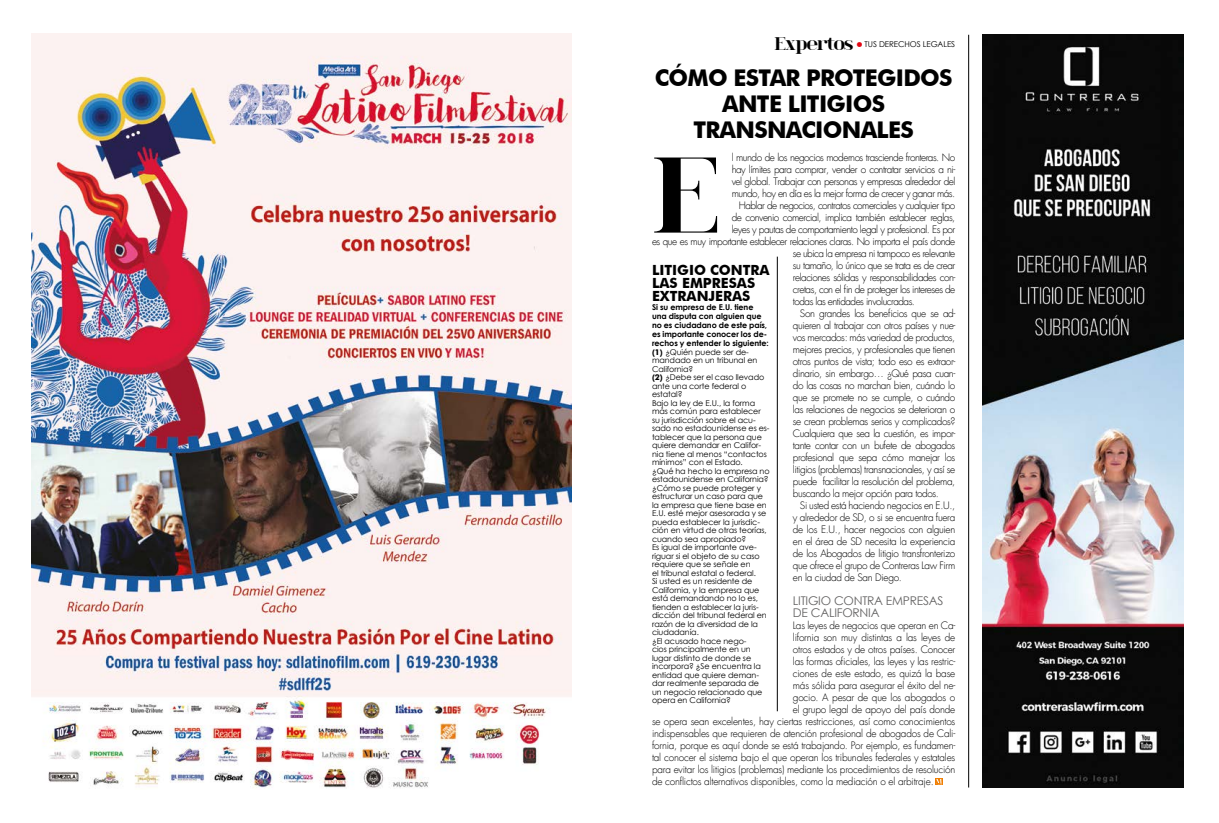
<style>
.page{position:relative;width:1219px;height:823px;background:#fff}
.page>*{position:absolute;margin:0;border:0;box-sizing:border-box;transform-origin:0 0}
.t1{font:700 113px "spinwerad";color:#000}
.t2{font:700 23px/26px "Futura BT";letter-spacing:-.03em;color:#000;text-align:center}
.t3{font:700 19px "spinwerad";letter-spacing:-.03em;color:#000}
.t4{font:700 14px/13px "Futura BT";color:#000}
.t5{font:12px/12px "Century Gothic";letter-spacing:-.02em;color:#646363}
.t6{font:300 10px "Futura";letter-spacing:-.04em;color:#000}
.t7{font:300 10px "Futura";letter-spacing:-.02em;color:#000}
.t8{font:8px/8.5px "Century Gothic";letter-spacing:-.01em;color:#000}
.s1{color:#e30613}
.s2{font-weight:700}
.s3{font-family:"Futura BT";font-weight:700}
</style>
<div class="page">
<img style="left:982px;top:35px;width:201px;height:752px">
<hr style="left:968px;top:35px;width:1px;height:752px;background:#000">
<hr style="left:777px;top:256px;width:1px;height:454px;background:#000">
<div style="left:935px;top:778px;width:8px;height:6px;background:#ef7d00"></div>
<svg style="left:936px;top:778px;width:6px;height:6px"></svg>
<img style="left:32px;top:33px;width:540px;height:755px">
<h3 class="t3" style="left:774px;top:30px;width:80px">Expertos</h3>
<p class="t8" style="left:857px;top:40px;width:100px"><span class="s1">●</span> TUS DERECHOS LEGALES</p>
<h2 class="t2" style="left:655px;top:64px;width:299px">CÓMO ESTAR PROTEGIDOS<br>ANTE LITIGIOS<br>TRANSNACIONALES</h2>
<h1 class="t1" style="left:652px;top:115px;width:70px">E</h1>
<p class="t6" style="left:732px;top:151px;width:225px">l mundo de los negocios modernos trasciende fronteras. No</p>
<p class="t6" style="left:732px;top:163px;width:225px">hay límites para comprar, vender o contratar servicios a ni-</p>
<p class="t6" style="left:732px;top:175px;width:225px">vel global. Trabajar con personas y empresas alrededor del</p>
<p class="t6" style="left:732px;top:187px;width:225px">mundo, hoy en día es la mejor forma de crecer y ganar más.</p>
<p class="t6" style="left:739px;top:199px;width:218px">Hablar de negocios, contratos comerciales y cualquier tipo</p>
<p class="t6" style="left:732px;top:211px;width:225px">de convenio comercial, implica también establecer reglas,</p>
<p class="t6" style="left:732px;top:223px;width:225px">leyes y pautas de comportamiento legal y profesional. Es por</p>
<p class="t6" style="left:652px;top:235px;width:305px">es que es muy importante establecer relaciones claras. No importa el país donde</p>
<p class="t6" style="left:793px;top:247px;width:164px">se ubica la empresa ni tampoco es relevante</p>
<p class="t6" style="left:793px;top:259px;width:164px">su tamaño, lo único que se trata es de crear</p>
<p class="t6" style="left:793px;top:271px;width:164px">relaciones sólidas y responsabilidades con-</p>
<p class="t6" style="left:793px;top:283px;width:164px">cretas, con el fin de proteger los intereses de</p>
<p class="t6" style="left:793px;top:295px;width:124px">todas las entidades involucradas.</p>
<p class="t6" style="left:800px;top:307px;width:157px">Son grandes los beneficios que se ad-</p>
<p class="t6" style="left:793px;top:319px;width:164px">quieren al trabajar con otros países y nue-</p>
<p class="t6" style="left:793px;top:331px;width:164px">vos mercados: más variedad de productos,</p>
<p class="t6" style="left:793px;top:343px;width:164px">mejores precios, y profesionales que tienen</p>
<p class="t6" style="left:793px;top:355px;width:164px">otros puntos de vista; todo eso es extraor-</p>
<p class="t6" style="left:793px;top:367px;width:164px">dinario, sin embargo… ¿Qué pasa cuan-</p>
<p class="t6" style="left:793px;top:379px;width:164px">do las cosas no marchan bien, cuándo lo</p>
<p class="t6" style="left:793px;top:391px;width:164px">que se promete no se cumple, o cuándo</p>
<p class="t6" style="left:793px;top:403px;width:164px">las relaciones de negocios se deterioran o</p>
<p class="t6" style="left:793px;top:415px;width:164px">se crean problemas serios y complicados?</p>
<p class="t6" style="left:793px;top:427px;width:164px">Cualquiera que sea la cuestión, es impor-</p>
<p class="t6" style="left:793px;top:439px;width:164px">tante contar con un bufete de abogados</p>
<p class="t6" style="left:793px;top:451px;width:164px">profesional que sepa cómo manejar los</p>
<p class="t6" style="left:793px;top:463px;width:164px">litigios (problemas) transnacionales, y así se</p>
<p class="t6" style="left:793px;top:475px;width:164px">puede facilitar la resolución del problema,</p>
<p class="t6" style="left:793px;top:487px;width:148px">buscando la mejor opción para todos.</p>
<p class="t6" style="left:800px;top:499px;width:157px">Si usted está haciendo negocios en E.U.,</p>
<p class="t6" style="left:793px;top:511px;width:164px">y alrededor de SD, o si se encuentra fuera</p>
<p class="t6" style="left:793px;top:523px;width:164px">de los E.U., hacer negocios con alguien</p>
<p class="t6" style="left:793px;top:535px;width:164px">en el área de SD necesita la experiencia</p>
<p class="t6" style="left:793px;top:547px;width:164px">de los Abogados de litigio transfronterizo</p>
<p class="t6" style="left:793px;top:559px;width:164px">que ofrece el grupo de Contreras Law Firm</p>
<p class="t6" style="left:793px;top:571px;width:111px">en la ciudad de San Diego.</p>
<p class="t5" style="left:793px;top:594px;width:152px">LITIGIO CONTRA EMPRESAS<br>DE CALIFORNIA</p>
<p class="t7" style="left:793px;top:619px;width:164px">Las leyes de negocios que operan en Ca-</p>
<p class="t7" style="left:793px;top:631px;width:164px">lifornia son muy distintas a las leyes de</p>
<p class="t7" style="left:793px;top:643px;width:164px">otros estados y de otros países. Conocer</p>
<p class="t7" style="left:793px;top:655px;width:164px">las formas oficiales, las leyes y las restric-</p>
<p class="t7" style="left:793px;top:667px;width:164px">ciones de este estado, es quizá la base</p>
<p class="t7" style="left:793px;top:679px;width:164px">más sólida para asegurar el éxito del ne-</p>
<p class="t7" style="left:793px;top:691px;width:164px">gocio. A pesar de que los abogados o</p>
<p class="t7" style="left:793px;top:703px;width:164px">el grupo legal de apoyo del país donde</p>
<p class="t7" style="left:652px;top:715px;width:305px">se opera sean excelentes, hay ciertas restricciones, así como conocimientos</p>
<p class="t7" style="left:652px;top:727px;width:305px">indispensables que requieren de atención profesional de abogados de Cali-</p>
<p class="t7" style="left:652px;top:739px;width:305px">fornia, porque es aquí donde se está trabajando. Por ejemplo, es fundamen-</p>
<p class="t7" style="left:652px;top:751px;width:305px">tal conocer el sistema bajo el que operan los tribunales federales y estatales</p>
<p class="t7" style="left:652px;top:763px;width:305px">para evitar los litigios (problemas) mediante los procedimientos de resolución</p>
<p class="t7" style="left:652px;top:775px;width:283px">de conflictos alternativos disponibles, como la mediación o el arbitraje.</p>
<h3 class="t4" style="left:652px;top:263px;width:119px">LITIGIO CONTRA<br>LAS EMPRESAS<br>EXTRANJERAS</h3>
<p class="t8" style="left:652px;top:302px;width:119px"><span class="s2">Si su empresa de E.U. tiene una disputa con alguien que no es ciudadano de este país, es importante conocer los de&shy;rechos y entender lo siguiente: </span><span class="s3">(1)</span> ¿Quién puede ser de&shy;mandado en un tribunal en<br>California?<br><span class="s3">(2)</span> ¿Debe ser el caso llevado ante una corte federal o estatal?<br>Bajo la ley de E.U., la forma más común para establecer su jurisdicción sobre el acu&shy;sado no estadounidense es es&shy;tablecer que la persona que quiere demandar en Califor&shy;nia tiene al menos “contactos mínimos” con el Estado.<br>¿Qué ha hecho la empresa no estadounidense en California? ¿Cómo se puede proteger y estructurar un caso para que la empresa que tiene base en<br>E.U. esté mejor asesorada y se pueda establecer la jurisdic&shy;ción en virtud de otras teorías, cuando sea apropiado?<br>Es igual de importante ave&shy;riguar si el objeto de su caso requiere que se señale en<br>el tribunal estatal o federal.<br>Si usted es un residente de<br>California, y la empresa que está demandando no lo es, tienden a establecer la juris&shy;dicción del tribunal federal en razón de la diversidad de la ciudadanía.<br>¿El acusado hace nego-<br>cios principalmente en un lugar distinto de donde se incorpora? ¿Se encuentra la entidad que quiere deman&shy;dar realmente separada de un negocio relacionado que opera en California?</p>
</div>
